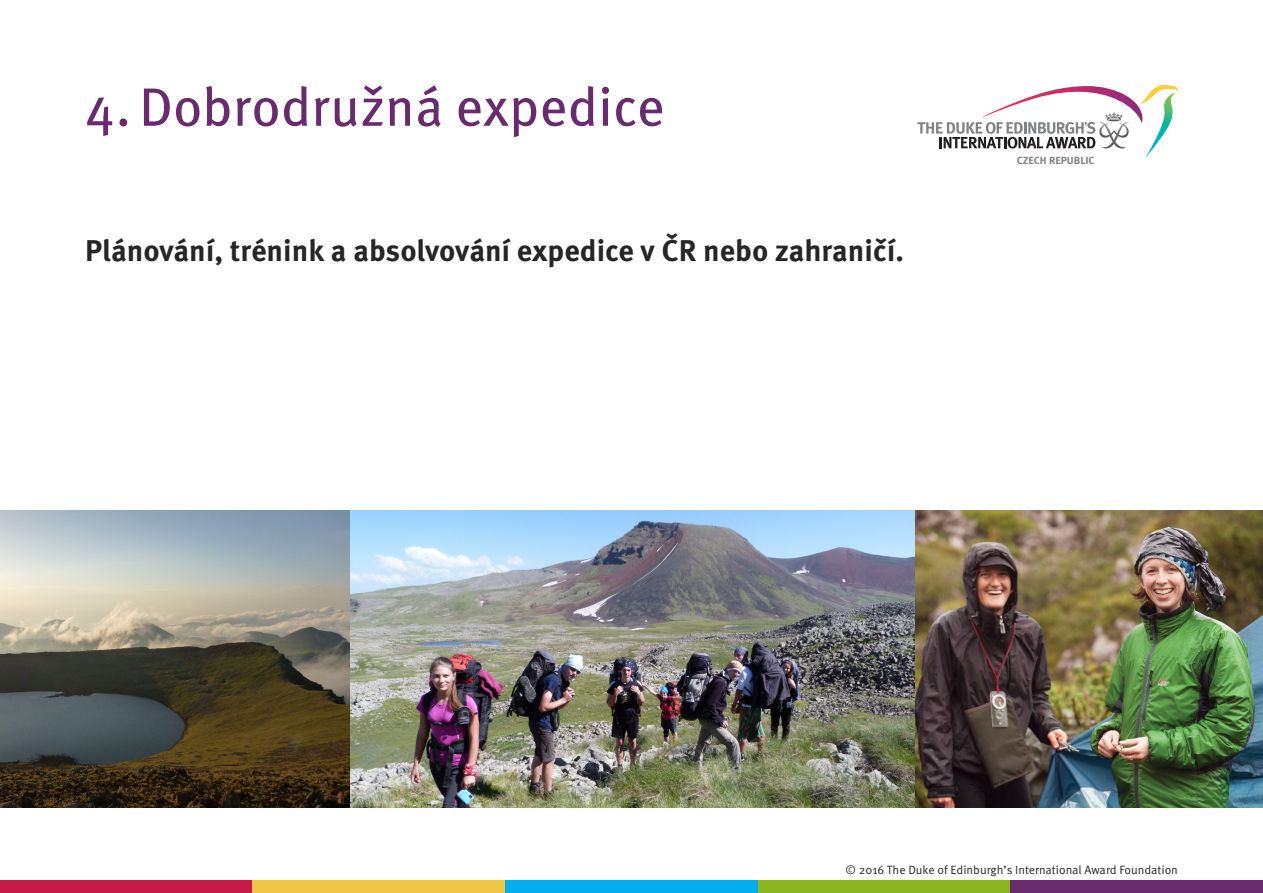
<style>
.page{position:relative;width:1263px;height:893px;background:#fff}
.page>*{position:absolute;margin:0;border:0;box-sizing:border-box;transform-origin:0 0}
.t1{font:54px "Meta Pro";color:#682b6d}
.t2{font:700 30px "Meta Pro";color:#272627}
.t3{font:12px "Meta Pro";color:#272627}
.t4{font:700 10.35px "Meta OT";color:#808285}
</style>
<div class="page">
<svg style="left:917px;top:84px;width:261px;height:72px"></svg>
<div style="left:0;top:880px;width:253px;height:13px;background:#c61a49"></div>
<div style="left:253px;top:880px;width:252px;height:13px;background:#f0c744"></div>
<div style="left:505px;top:880px;width:253px;height:13px;background:#00aded"></div>
<div style="left:758px;top:880px;width:252px;height:13px;background:#8bb61e"></div>
<div style="left:1010px;top:880px;width:253px;height:13px;background:#682b6d"></div>
<img style="left:0;top:510px;width:1263px;height:298px">
<img style="left:349px;top:510px;width:565px;height:298px">
<svg style="left:0;top:510px;width:350px;height:297px;background:#77756a"></svg>
<h1 class="t1" style="left:85px;top:89px;width:581px">4.Dobrodružná expedice</h1>
<p class="t2" style="left:85px;top:240px;width:820px">Plánování, trénink a absolvování expedice v ČR nebo zahraničí.</p>
<p class="t4" style="left:1017px;top:156px;width:80px">CZECH REPUBLIC</p>
<p class="t3" style="left:845px;top:865px;width:334px">© 2016 The Duke of Edinburgh’s International Award Foundation</p>
</div>
